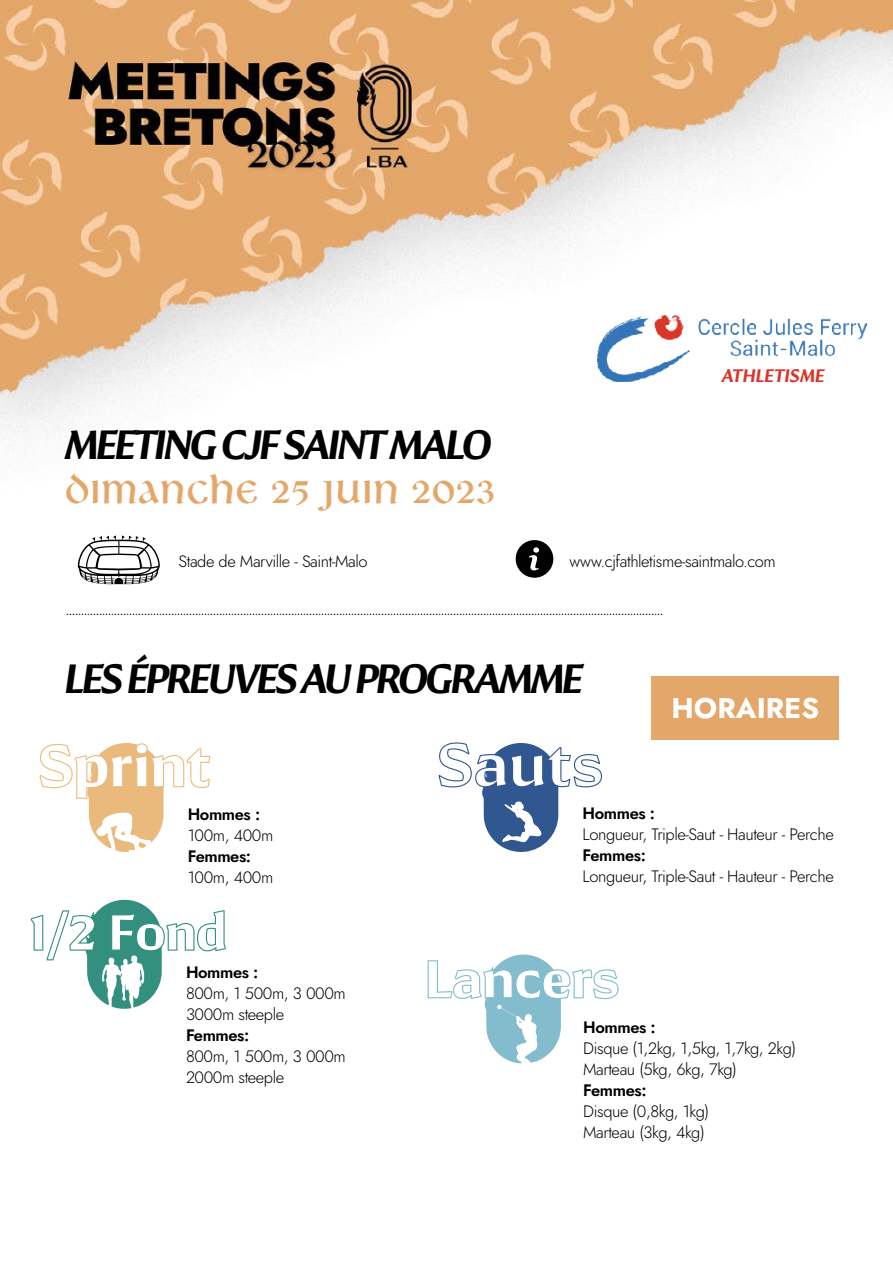
<style>
.page{position:relative;width:893px;height:1263px;background:#fff}
.page>*{position:absolute;margin:0;border:0;box-sizing:border-box;transform-origin:0 0}
.t1{font:45px "Libra BT";color:#e4a76a}
.t2{font:italic 600 40.5px "Conglomerate";letter-spacing:-.07em;color:#000}
.t3{font:700 28.5px "Jost";color:#fff}
.t4{font:italic 600 18px "Conglomerate";color:#d93427}
.t5{font:300 16.5px/21px "Jost";letter-spacing:-.025em;color:#000}
.t6{font:600 16.5px "Jost";letter-spacing:-.025em;color:#000}
</style>
<div class="page">
<img style="left:0;top:0;width:893px;height:999px">
<svg style="left:78px;top:535px;width:82px;height:49px"></svg>
<svg style="left:67px;top:614px;width:596px;height:1px"></svg>
<svg style="left:516px;top:540px;width:37px;height:38px"></svg>
<svg style="left:39px;top:743px;width:171px;height:110px"></svg>
<svg style="left:438px;top:742px;width:165px;height:110px"></svg>
<svg style="left:428px;top:954px;width:191px;height:110px"></svg>
<svg style="left:31px;top:900px;width:195px;height:109px"></svg>
<img style="left:598px;top:315px;width:269px;height:67px">
<div style="left:652px;top:676px;width:187px;height:64px;background:#e3a769"></div>
<h2 class="t2" style="left:65px;top:418px;width:428px">MEETING CJF SAINT MALO</h2>
<h1 class="t1" style="left:65px;top:466px;width:433px">Dimanche 25 JUIN 2023</h1>
<p class="t4" style="left:722px;top:364px;width:105px">ATHLETISME</p>
<p class="t5" style="left:179px;top:551px;width:190px">Stade de Marville - Saint-Malo</p>
<p class="t5" style="left:569px;top:551px;width:208px">www.cjfathletisme-saintmalo.com</p>
<h2 class="t2" style="left:65px;top:651px;width:520px">LES ÉPREUVES AU PROGRAMME</h2>
<h3 class="t3" style="left:671px;top:689px;width:149px">HORAIRES</h3>
<p class="t6" style="left:188px;top:803px;width:74px">Hommes :</p>
<p class="t5" style="left:188px;top:825px;width:87px">100m, 400m</p>
<p class="t6" style="left:188px;top:845px;width:65px">Femmes:</p>
<p class="t5" style="left:188px;top:867px;width:87px">100m, 400m</p>
<p class="t6" style="left:186px;top:961px;width:74px">Hommes :</p>
<p class="t5" style="left:186px;top:983px;width:161px">800m, 1 500m, 3 000m<br>3000m steeple</p>
<p class="t6" style="left:186px;top:1024px;width:65px">Femmes:</p>
<p class="t5" style="left:186px;top:1046px;width:161px">800m, 1 500m, 3 000m<br>2000m steeple</p>
<p class="t6" style="left:583px;top:801px;width:74px">Hommes :</p>
<p class="t5" style="left:583px;top:823px;width:253px">Longueur, Triple-Saut - Hauteur - Perche</p>
<p class="t6" style="left:583px;top:843px;width:65px">Femmes:</p>
<p class="t5" style="left:583px;top:865px;width:253px">Longueur, Triple-Saut - Hauteur - Perche</p>
<p class="t6" style="left:583px;top:1016px;width:74px">Hommes :</p>
<p class="t5" style="left:583px;top:1038px;width:214px">Disque (1,2kg, 1,5kg, 1,7kg, 2kg)<br>Marteau (5kg, 6kg, 7kg)</p>
<p class="t6" style="left:583px;top:1079px;width:65px">Femmes:</p>
<p class="t5" style="left:583px;top:1101px;width:127px">Disque (0,8kg, 1kg)<br>Marteau (3kg, 4kg)</p>
</div>
